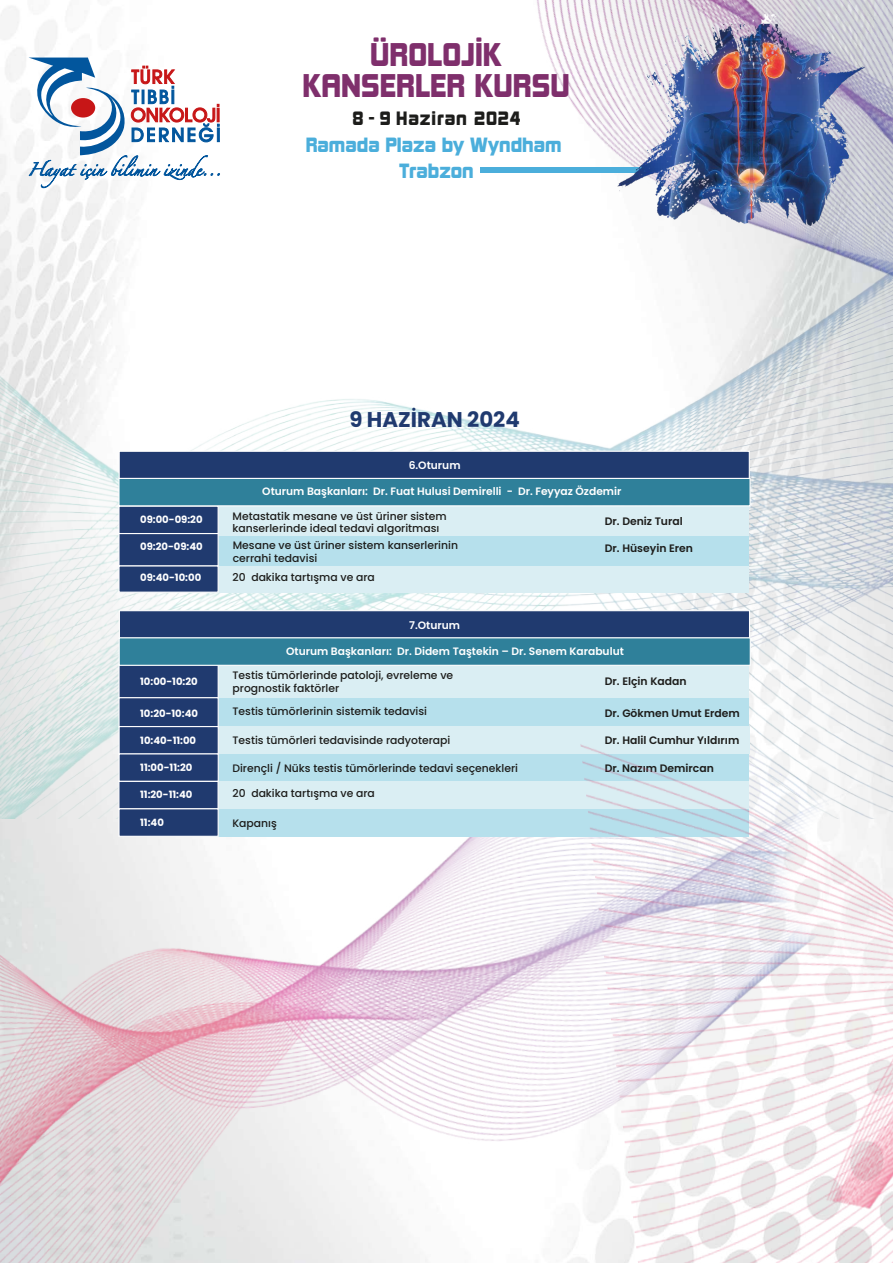
<style>
.page{position:relative;width:893px;height:1263px;background:#fff}
.page>*{position:absolute;margin:0;border:0;box-sizing:border-box;transform-origin:0 0}
.t1{font:30px/30.9px "Kimberley Bl";color:#7f2f6c;text-align:center}
.t2{font:700 21.3px "Poppins";color:#203a6f}
.t3{font:18.75px/26.1px "Kimberley Bl";color:#4baedb;text-align:center}
.t4{font:17.7px "Kimberley Bl";letter-spacing:.05em;color:#1d1d1b}
.t5{font:500 10.8px/12.9px "Poppins";color:#1d1d1b}
.t6{font:600 10.8px "Poppins";color:#1d1d1b}
.t7{font:600 10.65px "Poppins";color:#fff}
.t8{font:700 10.05px "Poppins";color:#fff}
</style>
<div class="page">
<img style="left:536px;top:0;width:357px;height:434px">
<div style="left:480px;top:167px;width:168px;height:6px;background:#4baedb"></div>
<svg style="left:28px;top:58px;width:192px;height:130px"></svg>
<img style="left:618px;top:14px;width:246px;height:212px">
<img style="left:0;top:273px;width:892px;height:347px">
<img style="left:0;top:620px;width:576px;height:643px">
<div style="left:119px;top:451px;width:631px;height:28px;background:#203a6f;border:1px solid #fff"></div>
<div style="left:210px;top:535px;width:539px;height:31px;background:#b6e0ec"></div>
<div style="left:210px;top:566px;width:539px;height:26px;background:#daeef3"></div>
<div style="left:210px;top:506px;width:539px;height:29px;background:#daeef3"></div>
<div style="left:118px;top:533px;width:101px;height:33px;background:#203a6f;border:1px solid #fff"></div>
<div style="left:118px;top:565px;width:101px;height:28px;background:#203a6f;border:1px solid #fff"></div>
<div style="left:118px;top:505px;width:101px;height:29px;background:#203a6f;border:1px solid #fff"></div>
<div style="left:118px;top:478px;width:632px;height:28px;background:#2f809a;border:1px solid #fff"></div>
<div style="left:210px;top:665px;width:539px;height:33px;background:#daeef3"></div>
<div style="left:210px;top:698px;width:539px;height:29px;background:#b6e0ec"></div>
<div style="left:211px;top:727px;width:538px;height:27px;background:#daeef3"></div>
<div style="left:210px;top:754px;width:539px;height:27px;background:#b6e0ec"></div>
<div style="left:119px;top:610px;width:631px;height:29px;background:#203a6f;border:1px solid #fff"></div>
<div style="left:118px;top:664px;width:101px;height:34px;background:#203a6f;border:1px solid #fff"></div>
<div style="left:118px;top:697px;width:101px;height:31px;background:#203a6f;border:1px solid #fff"></div>
<div style="left:119px;top:726px;width:100px;height:29px;background:#203a6f;border:1px solid #fff"></div>
<div style="left:119px;top:753px;width:100px;height:29px;background:#203a6f;border:1px solid #fff"></div>
<div style="left:119px;top:637px;width:632px;height:29px;background:#2f809a;border:1px solid #fff"></div>
<div style="left:210px;top:781px;width:539px;height:28px;background:#daeef3"></div>
<div style="left:118px;top:781px;width:101px;height:28px;background:#203a6f;border:1px solid #fff"></div>
<div style="left:210px;top:809px;width:539px;height:27px;background:#b6e0ec"></div>
<div style="left:118px;top:808px;width:101px;height:29px;background:#203a6f;border:1px solid #fff"></div>
<img style="left:576px;top:520px;width:317px;height:743px">
<h1 class="t1" style="left:302px;top:39px;width:269px">ÜROLOJİK<br>KANSERLER KURSU</h1>
<h3 class="t4" style="left:352px;top:108px;width:170px">8 - 9 Haziran 2024</h3>
<h3 class="t3" style="left:306px;top:132px;width:257px">Ramada Plaza by Wyndham<br>Trabzon</h3>
<h2 class="t2" style="left:349px;top:407px;width:172px">9 HAZİRAN 2024</h2>
<p class="t8" style="left:140px;top:514px;width:64px">09:00-09:20</p>
<p class="t8" style="left:140px;top:541px;width:64px">09:20-09:40</p>
<p class="t8" style="left:140px;top:572px;width:63px">09:40-10:00</p>
<p class="t7" style="left:409px;top:460px;width:53px">6.Oturum</p>
<p class="t7" style="left:262px;top:485px;width:361px">Oturum Başkanları: Dr. Fuat Hulusi Demirelli - Dr. Feyyaz Özdemir</p>
<p class="t5" style="left:233px;top:509px;width:216px">Metastatik mesane ve üst üriner sistem kanserlerinde ideal tedavi algoritması</p>
<p class="t6" style="left:605px;top:515px;width:79px">Dr. Deniz Tural</p>
<p class="t5" style="left:233px;top:539px;width:227px">Mesane ve üst üriner sistem kanserlerinin cerrahi tedavisi</p>
<p class="t5" style="left:233px;top:570px;width:144px">20 dakika tartışma ve ara</p>
<p class="t6" style="left:605px;top:542px;width:90px">Dr. Hüseyin Eren</p>
<p class="t7" style="left:409px;top:619px;width:52px">7.Oturum</p>
<p class="t7" style="left:286px;top:645px;width:339px">Oturum Başkanları: Dr. Didem Taştekin – Dr. Senem Karabulut</p>
<p class="t5" style="left:233px;top:668px;width:222px">Testis tümörlerinde patoloji, evreleme ve prognostik faktörler</p>
<p class="t5" style="left:233px;top:705px;width:196px">Testis tümörlerinin sistemik tedavisi</p>
<p class="t5" style="left:233px;top:733px;width:219px">Testis tümörleri tedavisinde radyoterapi</p>
<p class="t6" style="left:605px;top:675px;width:83px">Dr. Elçin Kadan</p>
<p class="t6" style="left:605px;top:707px;width:136px">Dr. Gökmen Umut Erdem</p>
<p class="t6" style="left:605px;top:733px;width:136px">Dr. Halil Cumhur Yıldırım</p>
<p class="t8" style="left:140px;top:676px;width:59px">10:00-10:20</p>
<p class="t8" style="left:140px;top:707px;width:59px">10:20-10:40</p>
<p class="t8" style="left:140px;top:734px;width:57px">10:40-11:00</p>
<p class="t8" style="left:140px;top:762px;width:54px">11:00-11:20</p>
<p class="t5" style="left:232px;top:762px;width:287px">Dirençli / Nüks testis tümörlerinde tedavi seçenekleri</p>
<p class="t6" style="left:605px;top:762px;width:111px">Dr. Nazım Demircan</p>
<p class="t8" style="left:140px;top:789px;width:54px">11:20-11:40</p>
<p class="t5" style="left:233px;top:787px;width:144px">20 dakika tartışma ve ara</p>
<p class="t8" style="left:140px;top:816px;width:25px">11:40</p>
<p class="t5" style="left:232px;top:817px;width:46px">Kapanış</p>
</div>
